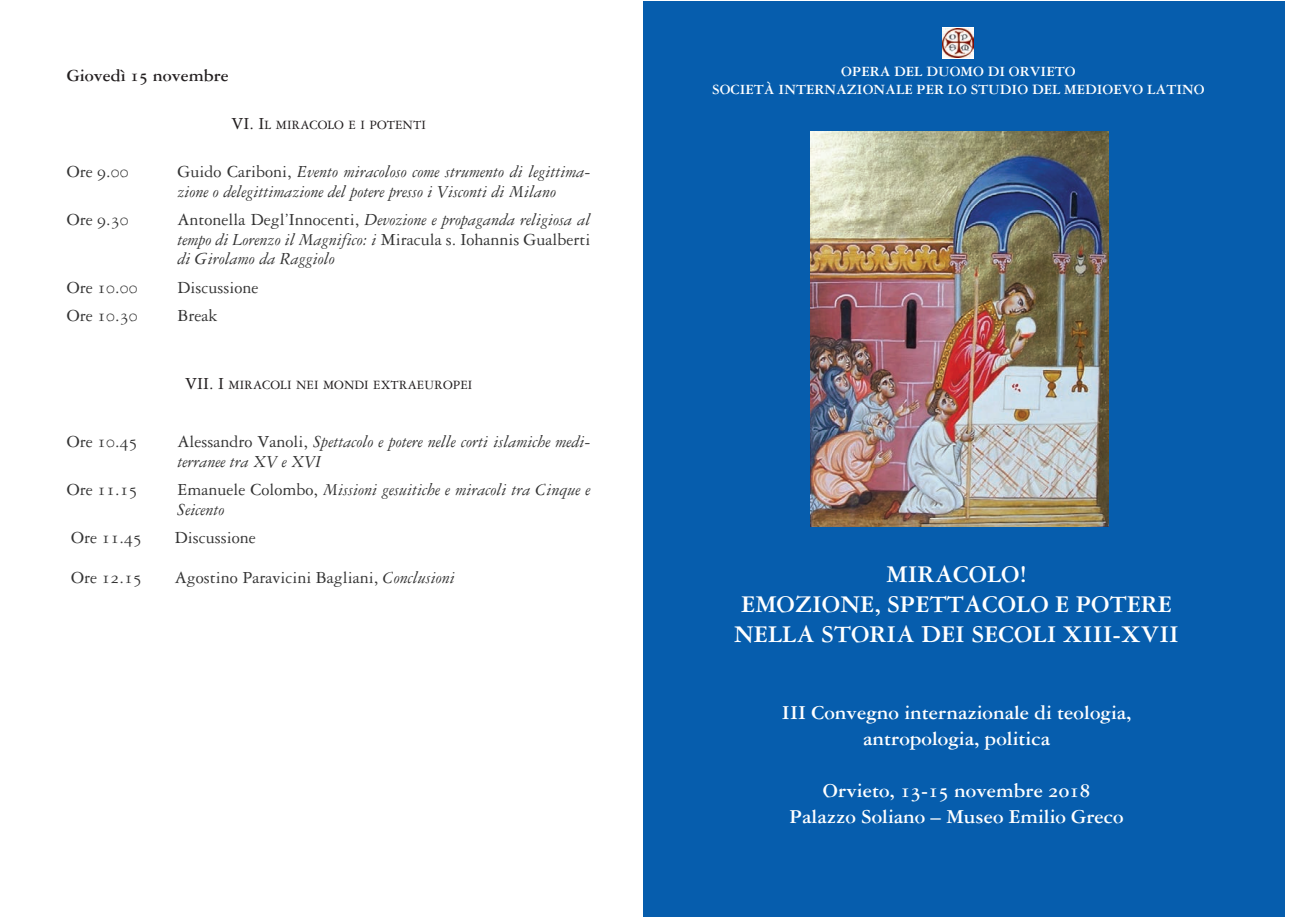
<style>
.page{position:relative;width:1289px;height:919px;background:#fff}
.page>*{position:absolute;margin:0;border:0;box-sizing:border-box;transform-origin:0 0}
.t1{font:700 25.5px/30px "Garamond 3 exp";color:#fff;text-align:center}
.t2{font:700 21px/26px "Garamond 3 exp";color:#fff;text-align:center}
.t3{font:italic 18px/19.5px "Garamond 3 exp";color:#333}
.t4{font:18px "Garamond 3 exp";color:#333}
.t5{font:700 18px "Garamond 3 exp";color:#231f20}
.t6{font:700 15px/18px "Garamond 3 exp";color:#fff;text-align:center}
.t7{font:13.5px "Garamond 3 exp";color:#231f20}
.s1{font-size:18px}
.s2{font-style:normal}
.s3{font-style:italic}
</style>
<div class="page">
<div style="left:643px;top:1px;width:641px;height:916px;background:#065dad"></div>
<img style="left:810px;top:132px;width:298px;height:394px">
<svg style="left:942px;top:27px;width:31px;height:32px"></svg>
<img style="left:942px;top:29px;width:31px;height:28px">
<p class="t5" style="left:67px;top:66px;width:163px">Giovedì 15 novembre</p>
<p class="t7" style="left:231px;top:118px;width:196px"><span class="s1">VI. I</span>L MIRACOLO E I POTENTI</p>
<p class="t4" style="left:67px;top:162px;width:63px">Ore 9.00</p>
<p class="t3" style="left:177px;top:163px;width:414px"><span class="s2">Guido Cariboni,</span> Evento miracoloso come strumento di legittima&shy;zione o delegittimazione del potere presso i Visconti di Milano</p>
<p class="t4" style="left:67px;top:210px;width:63px">Ore 9.30</p>
<p class="t3" style="left:177px;top:211px;width:414px;text-align:justify"><span class="s2">Antonella Degl’Innocenti,</span> Devozione e propaganda religiosa al tempo di Lorenzo il Magnifico: i <span class="s2">Miracula s. Iohannis Gualberti </span>di Girolamo da Raggiolo</p>
<p class="t4" style="left:67px;top:277px;width:72px">Ore 10.00</p>
<p class="t4" style="left:177px;top:277px;width:82px">Discussione</p>
<p class="t4" style="left:67px;top:306px;width:72px">Ore 10.30</p>
<p class="t4" style="left:177px;top:306px;width:41px">Break</p>
<p class="t7" style="left:185px;top:377px;width:289px"><span class="s1">VII. I</span> MIRACOLI NEI MONDI EXTRAEUROPEI</p>
<p class="t6" style="left:712px;top:63px;width:494px">OPERA DEL DUOMO DI ORVIETO<br>SOCIETÀ INTERNAZIONALE PER LO STUDIO DEL MEDIOEVO LATINO</p>
<p class="t4" style="left:67px;top:432px;width:72px">Ore 10.45</p>
<p class="t3" style="left:177px;top:433px;width:414px"><span class="s2">Alessandro Vanoli,</span> Spettacolo e potere nelle corti islamiche medi&shy;terranee tra XV e XVI</p>
<p class="t4" style="left:67px;top:480px;width:72px">Ore 11.15</p>
<p class="t3" style="left:177px;top:481px;width:414px"><span class="s2">Emanuele Colombo,</span> Missioni gesuitiche e miracoli tra Cinque e<br>Seicento</p>
<p class="t4" style="left:71px;top:528px;width:72px">Ore 11.45</p>
<p class="t4" style="left:175px;top:528px;width:82px">Discussione</p>
<p class="t4" style="left:71px;top:567px;width:72px">Ore 12.15</p>
<p class="t4" style="left:175px;top:567px;width:281px">Agostino Paravicini Bagliani, <span class="s3">Conclusioni</span></p>
<h1 class="t1" style="left:734px;top:559px;width:446px">MIRACOLO!<br>EMOZIONE, SPETTACOLO E POTERE<br>NELLA STORIA DEI SECOLI XIII-XVII</h1>
<p class="t2" style="left:781px;top:700px;width:351px">III Convegno internazionale di teologia, antropologia, politica</p>
<p class="t2" style="left:789px;top:777px;width:336px">Orvieto, 13-15 novembre 2018<br>Palazzo Soliano – Museo Emilio Greco</p>
</div>
